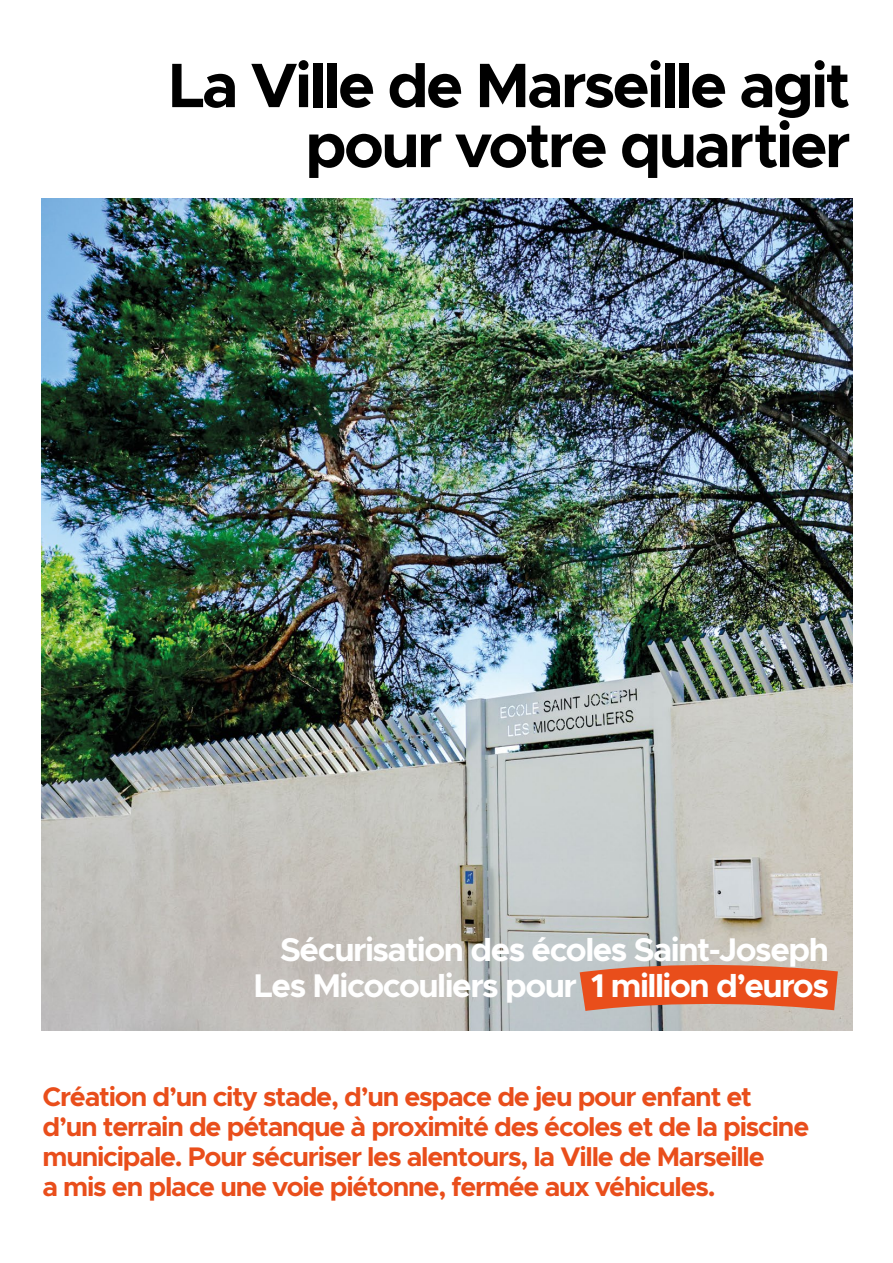
<style>
.page{position:relative;width:893px;height:1263px;background:#fff}
.page>*{position:absolute;margin:0;border:0;box-sizing:border-box;transform-origin:0 0}
.t1{font:700 63px/60px "Metropolis";letter-spacing:-.045em;color:#000;text-align:right}
.t2{font:700 33px/36px "Metropolis";letter-spacing:-.045em;color:#fff;text-align:right}
.t3{font:700 27px/30px "Metropolis";letter-spacing:-.045em;color:#e94e1b}
</style>
<div class="page">
<img style="left:42px;top:199px;width:810px;height:831px">
<svg style="left:544px;top:953px;width:309px;height:78px;background:#d0927c"></svg>
<h1 class="t1" style="left:168px;top:55px;width:684px">La Ville de Marseille agit pour votre quartier</h1>
<p class="t2" style="left:254px;top:931px;width:576px">Sécurisation des écoles Saint-Joseph<br>Les Micocouliers pour 1 million d’euros</p>
<p class="t3" style="left:43px;top:1081px;width:768px">Création d’un city stade, d’un espace de jeu pour enfant et d’un terrain de pétanque à proximité des écoles et de la piscine municipale. Pour sécuriser les alentours, la Ville de Marseille<br>a mis en place une voie piétonne, fermée aux véhicules.</p>
</div>
